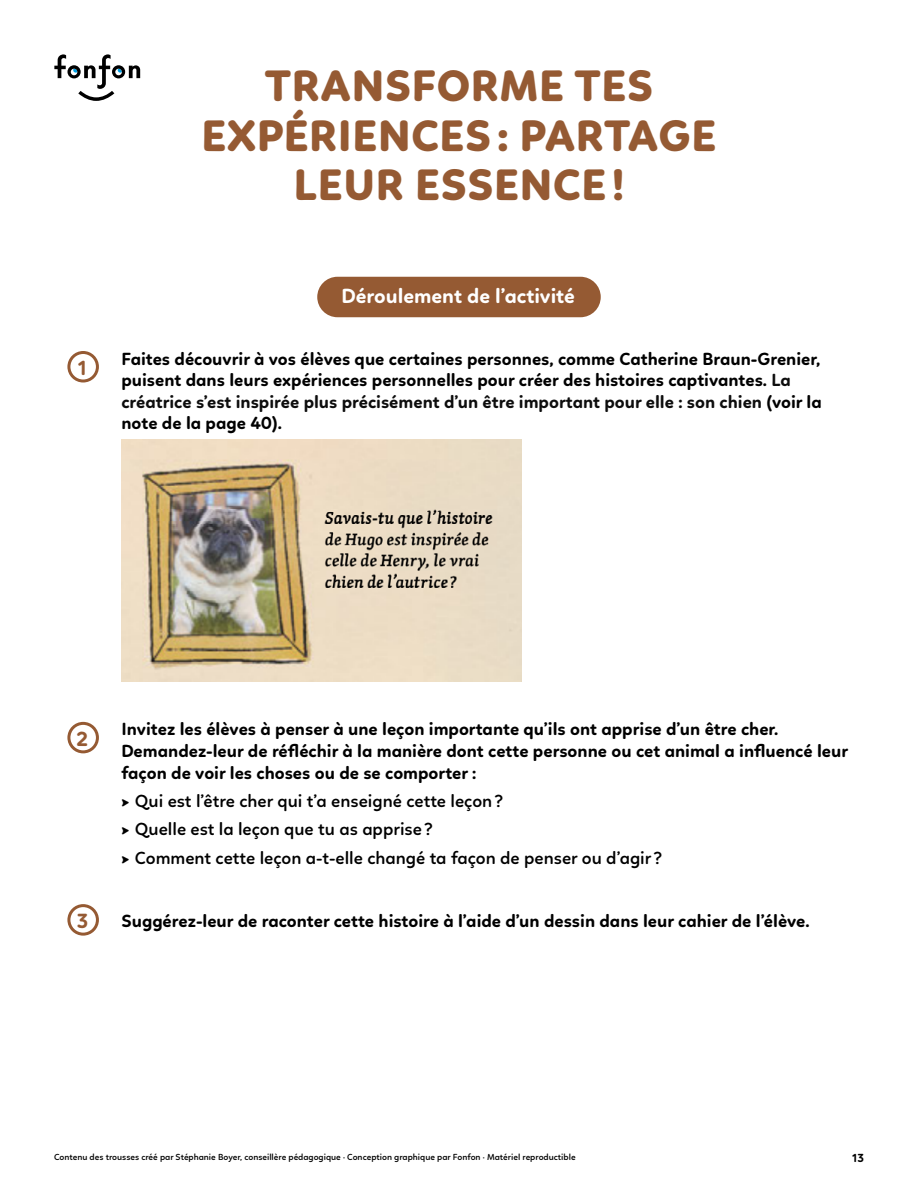
<style>
.page{position:relative;width:918px;height:1188px;background:#fff}
.page>*{position:absolute;margin:0;border:0;box-sizing:border-box;transform-origin:0 0}
.t1{font:800 45px/49.5px "Linotte";letter-spacing:.015em;color:#955a33;text-align:center}
.t2{font:700 21px "Linotte";color:#fff}
.t3{font:700 21px "Linotte";color:#955a33}
.t4{font:700 18px/21.6px "Linotte";color:#000}
.t5{font:600 18px/28.3px "Linotte";color:#000}
.t6{font:700 12px "Linotte";color:#000}
.t7{font:600 9px "Linotte";color:#000}
.s1{color:#0d0d0d}
</style>
<div class="page">
<svg style="left:54px;top:54px;width:86px;height:47px"></svg>
<div style="left:317px;top:277px;width:284px;height:40px;background:#955a33;border-radius:20px"></div>
<div style="left:67px;top:351px;width:32px;height:32px;border:3px solid #955a33;border-radius:50%"></div>
<img style="left:121px;top:440px;width:401px;height:241px">
<div style="left:67px;top:722px;width:32px;height:31px;border:3px solid #955a33;border-radius:50%"></div>
<div style="left:67px;top:904px;width:32px;height:32px;border:3px solid #955a33;border-radius:50%"></div>
<h1 class="t1" style="left:202px;top:61px;width:516px">TRANSFORME TES<br>EXPÉRIENCES: PARTAGE<br>LEUR ESSENCE!</h1>
<p class="t2" style="left:341px;top:284px;width:235px">Déroulement de l’activité</p>
<p class="t3" style="left:78px;top:355px;width:11px">1</p>
<p class="t4" style="left:121px;top:347px;width:702px">Faites découvrir à vos élèves que certaines personnes, comme Catherine Braun-Grenier, puisent dans leurs expériences personnelles pour créer des histoires captivantes. <span class="s1">La créatrice s’est inspirée plus précisément d’un être important pour elle : son chien</span> (voir la note de la page 40).</p>
<p class="t3" style="left:77px;top:726px;width:13px">2</p>
<p class="t4" style="left:121px;top:718px;width:728px">Invitez les élèves à penser à une leçon importante qu’ils ont apprise d’un être cher.<br>Demandez-leur de réfléchir à la manière dont cette personne ou cet animal a influencé leur façon de voir les choses ou de se comporter :</p>
<p class="t5" style="left:121px;top:787px;width:542px">► Qui est l’être cher qui t’a enseigné cette leçon?<br>► Quelle est la leçon que tu as apprise?<br>► Comment cette leçon a-t-elle changé ta façon de penser ou d’agir?</p>
<p class="t3" style="left:77px;top:908px;width:13px">3</p>
<p class="t4" style="left:121px;top:910px;width:690px">Suggérez-leur de raconter cette histoire à l’aide d’un dessin dans leur cahier de l’élève.</p>
<p class="t7" style="left:54px;top:1152px;width:523px">Contenu des trousses créé par Stéphanie Boyer, conseillère pédagogique · Conception graphique par Fonfon · Matériel reproductible</p>
<p class="t6" style="left:852px;top:1151px;width:13px">13</p>
</div>
